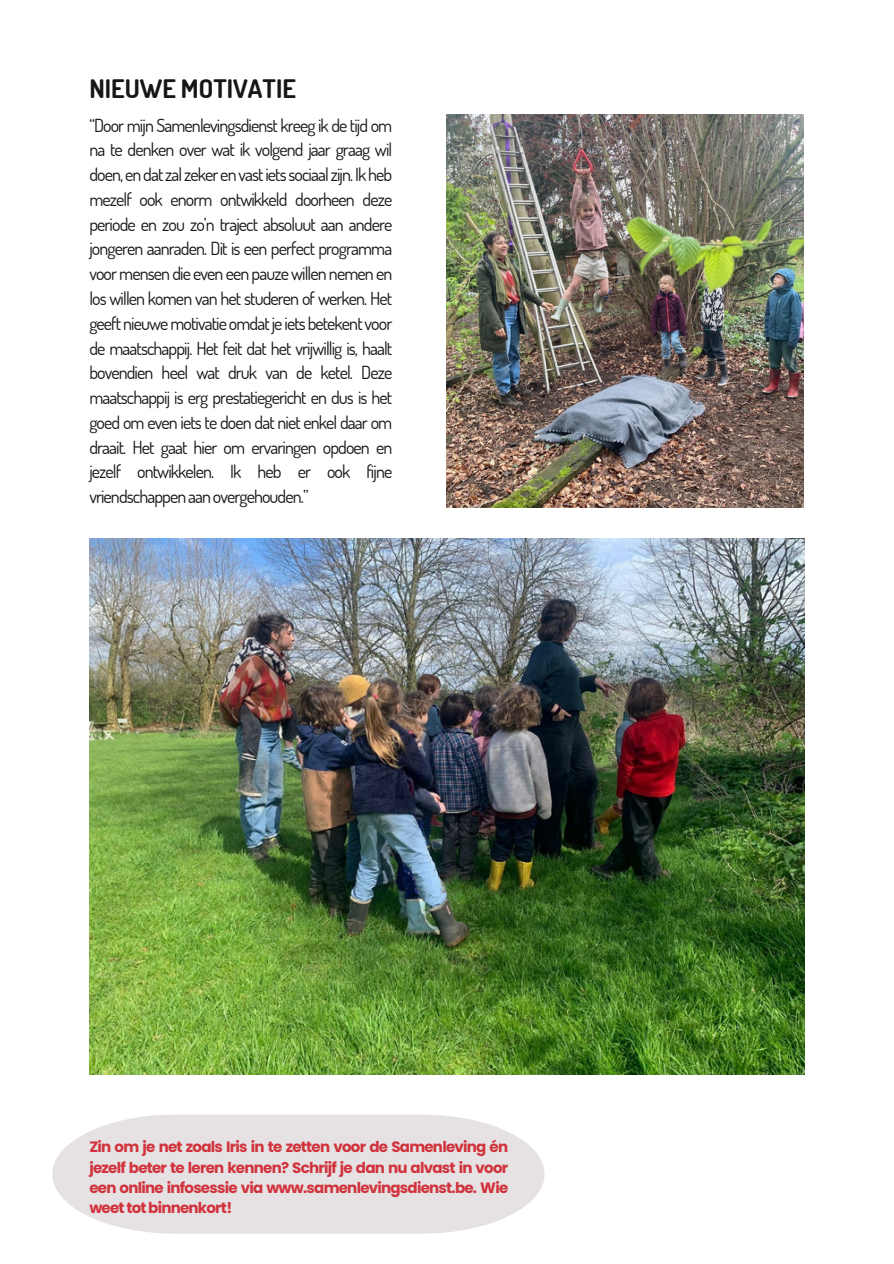
<style>
.page{position:relative;width:894px;height:1264px;background:#fff}
.page>*{position:absolute;margin:0;border:0;box-sizing:border-box;transform-origin:0 0}
.t1{font:700 25.5px "Dosis";color:#171515}
.t2{font:18px/24.8px "Dosis";letter-spacing:-.05em;color:#171515;text-align:justify}
.t3{font:700 15px/20.2px "Poppins";letter-spacing:-.05em;color:#d1333d;text-align:justify}
</style>
<div class="page">
<img style="left:89px;top:538px;width:715px;height:536px">
<img style="left:446px;top:114px;width:357px;height:393px">
<svg style="left:52px;top:1114px;width:492px;height:119px;background:#e8e5e6"></svg>
<p class="t1" style="left:89px;top:72px;width:208px">NIEUWE MOTIVATIE</p>
<p class="t2" style="left:89px;top:112px;width:304px">“Door mijn Samenlevingsdienst kreeg ik de tijd om na te denken over wat ik volgend jaar graag wil doen,endat zal zekerenvastietssociaal zijn.Ikheb mezelf ook enorm ontwikkeld doorheen deze periode en zou zo’n traject absoluut aan andere jongeren aanraden. Dit is een perfect programma voor mensen die even een pauze willen nemen en los willen komen van het studeren of werken. Het geeft nieuwe motivatie omdat je iets betekent voor de maatschappij. Het feit dat het vrijwillig is, haalt bovendien heel wat druk van de ketel. Deze maatschappij is erg prestatiegericht en dus is het goed om even iets te doen dat niet enkel daar om draait. Het gaat hier om ervaringen opdoen en jezelf ontwikkelen. Ik heb er ook fijne vriendschappenaanovergehouden.”</p>
<p class="t3" style="left:89px;top:1137px;width:420px">Zin om je net zoals Iris in te zetten voor de Samenleving én jezelf beter te leren kennen? Schrijf je dan nu alvast in voor een online infosessie via www.samenlevingsdienst.be. Wie weet tot binnenkort!</p>
</div>
